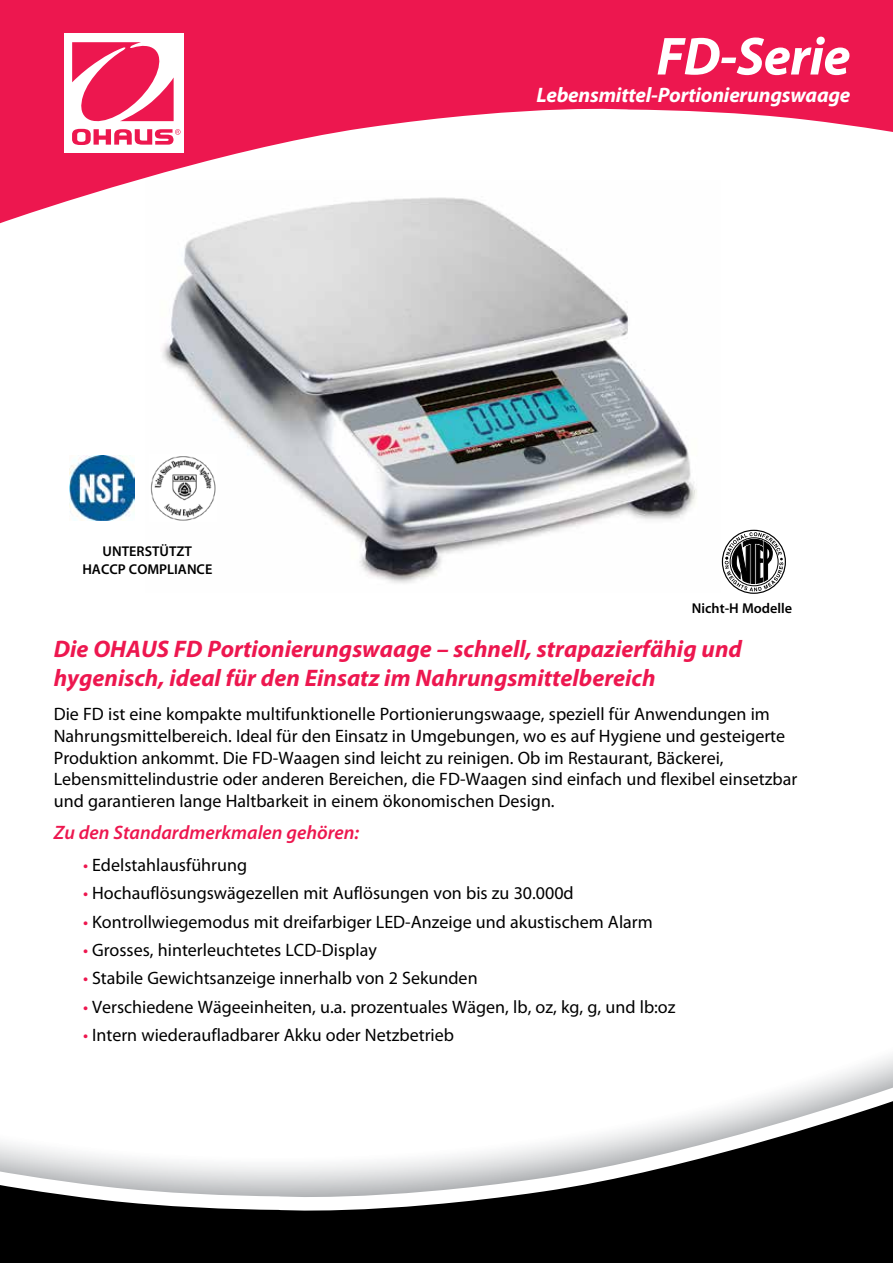
<style>
.page{position:relative;width:893px;height:1263px;background:#fff}
.page>*{position:absolute;margin:0;border:0;box-sizing:border-box;transform-origin:0 0}
.t1{font:italic 700 54px "Myriad Pro";letter-spacing:-.01em;color:#fff}
.t2{font:italic 700 24px/28.8px "Myriad Pro";color:#ed174f}
.t3{font:italic 700 21px "Myriad Pro";letter-spacing:-.01em;color:#fff}
.t4{font:italic 600 19.5px "Myriad Pro";color:#ed174f}
.t5{font:18px/21.6px "Myriad Pro";color:#000}
.t6{font:600 14.25px/17.1px "Myriad Pro";color:#000;text-align:center}
.s1{color:#ed174f}
</style>
<div class="page">
<svg style="left:0;top:0;width:893px;height:224px;fill:#ed174f"></svg>
<div style="left:64px;top:34px;width:119px;height:119px;background:#fff"></div>
<svg style="left:72px;top:42px;width:109px;height:103px"></svg>
<svg style="left:792px;top:1071px;width:101px;height:14px"></svg>
<svg style="left:0;top:1085px;width:893px;height:178px"></svg>
<img style="left:146px;top:181px;width:574px;height:403px">
<img style="left:149px;top:454px;width:68px;height:68px">
<img style="left:69px;top:456px;width:65px;height:64px">
<div style="left:722px;top:530px;width:64px;height:64px;border:1px solid #000;border-radius:50%"></div>
<svg style="left:725px;top:532px;width:58px;height:59px"></svg>
<p class="t6" style="left:82px;top:543px;width:131px">UNTERSTÜTZT<br>HACCP COMPLIANCE</p>
<h1 class="t1" style="left:656px;top:21px;width:195px">FD-Serie</h1>
<p class="t3" style="left:536px;top:81px;width:316px">Lebensmittel-Portionierungswaage</p>
<p class="t6" style="left:692px;top:599px;width:102px">Nicht-H Modelle</p>
<h2 class="t2" style="left:54px;top:634px;width:690px">Die OHAUS FD Portionierungswaage – schnell, strapazierfähig und hygenisch, ideal für den Einsatz im Nahrungsmittelbereich</h2>
<p class="t5" style="left:54px;top:703px;width:745px">Die FD ist eine kompakte multifunktionelle Portionierungswaage, speziell für Anwendungen im Nahrungsmittelbereich. Ideal für den Einsatz in Umgebungen, wo es auf Hygiene und gesteigerte Produktion ankommt. Die FD-Waagen sind leicht zu reinigen. Ob im Restaurant, Bäckerei, Lebensmittelindustrie oder anderen Bereichen, die FD-Waagen sind einfach und flexibel einsetzbar und garantieren lange Haltbarkeit in einem ökonomischen Design.</p>
<p class="t4" style="left:54px;top:820px;width:307px">Zu den Standardmerkmalen gehören:</p>
<p class="t5" style="left:83px;top:854px;width:166px"><span class="s1">•</span> Edelstahlausführung</p>
<p class="t5" style="left:83px;top:882px;width:492px"><span class="s1">•</span> Hochauflösungswägezellen mit Auflösungen von bis zu 30.000d</p>
<p class="t5" style="left:83px;top:911px;width:571px"><span class="s1">•</span> Kontrollwiegemodus mit dreifarbiger LED-Anzeige und akustischem Alarm</p>
<p class="t5" style="left:83px;top:939px;width:295px"><span class="s1">•</span> Grosses, hinterleuchtetes LCD-Display</p>
<p class="t5" style="left:83px;top:967px;width:396px"><span class="s1">•</span> Stabile Gewichtsanzeige innerhalb von 2 Sekunden</p>
<p class="t5" style="left:83px;top:996px;width:594px"><span class="s1">•</span> Verschiedene Wägeeinheiten, u.a. prozentuales Wägen, lb, oz, kg, g, und lb:oz</p>
<p class="t5" style="left:83px;top:1024px;width:373px"><span class="s1">•</span> Intern wiederaufladbarer Akku oder Netzbetrieb</p>
</div>
